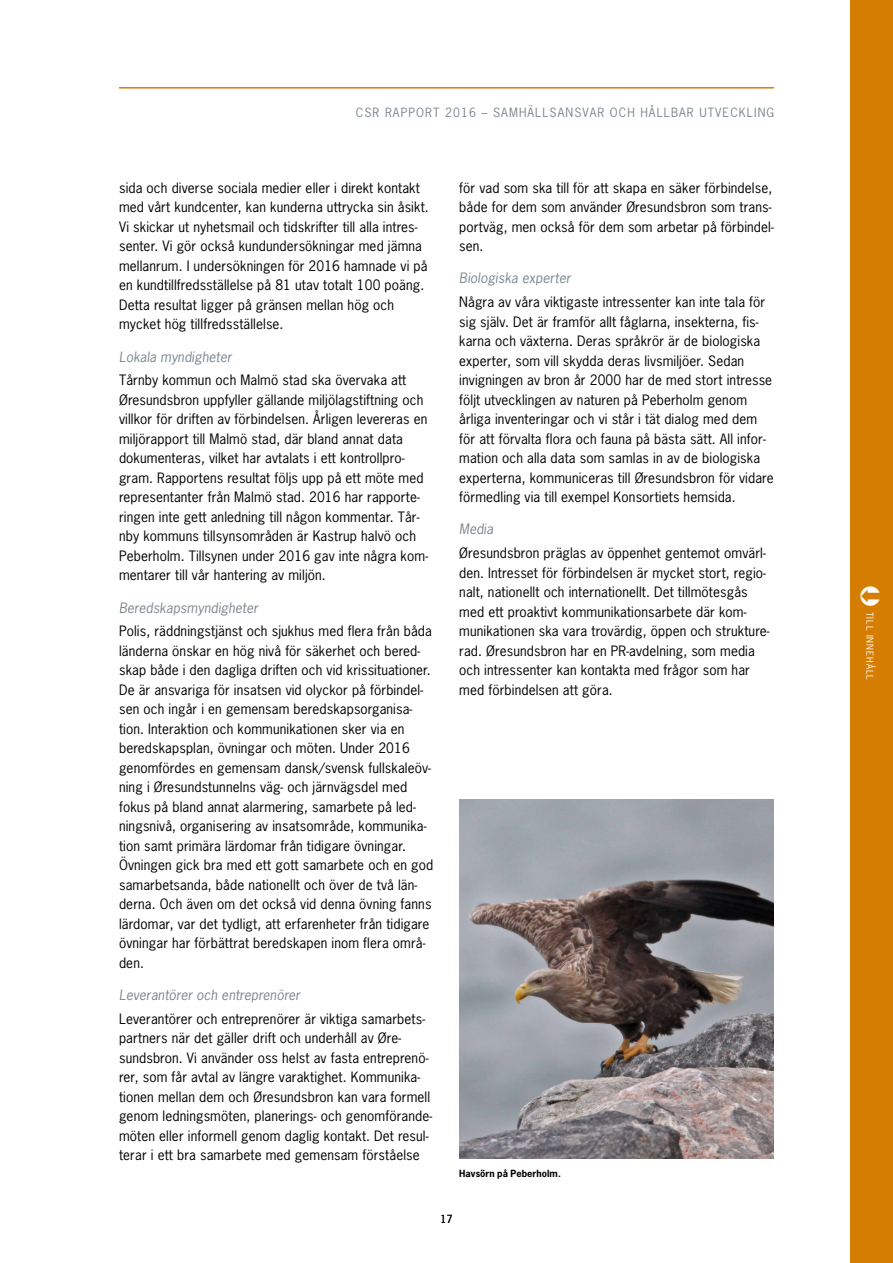
<style>
.page{position:relative;width:893px;height:1263px;background:#fff}
.page>*{position:absolute;margin:0;border:0;box-sizing:border-box;transform-origin:0 0}
.t1{font:13.5px/19.5px "News Gothic";letter-spacing:.01em;color:#000}
.t2{font:italic 13.5px "News Gothic";letter-spacing:.01em;color:#7c878e}
.t3{font:12px "News Gothic";letter-spacing:.09em;color:#7c878e}
.t4{font:10.5px "News Gothic";color:#000}
.t5{font:700 9.3px "News Gothic";letter-spacing:.005em;color:#000}
.t6{font:9px "News Gothic";letter-spacing:.11em;color:#fff}
</style>
<div class="page">
<img style="left:459px;top:799px;width:315px;height:359px">
<hr style="left:119px;top:87px;width:655px;height:2px;background:#d57d00">
<div style="left:850px;top:0;width:43px;height:1263px;background:#d57d00"></div>
<p class="t3" style="left:356px;top:105px;width:420px">CSR RAPPORT 2016 – SAMHÄLLSANSVAR OCH HÅLLBAR UTVECKLING</p>
<p class="t1" style="left:119px;top:178px;width:311px">sida och diverse sociala medier eller i direkt kontakt med vårt kundcenter, kan kunderna uttrycka sin åsikt.<br>Vi skickar ut nyhetsmail och tidskrifter till alla intres&shy;senter. Vi gör också kundundersökningar med jämna mellanrum. I undersökningen för 2016 hamnade vi på en kundtillfredsställelse på 81 utav totalt 100 poäng.<br>Detta resultat ligger på gränsen mellan hög och mycket hög tillfredsställelse.</p>
<p class="t2" style="left:119px;top:348px;width:114px">Lokala myndigheter</p>
<p class="t1" style="left:119px;top:370px;width:311px">Tårnby kommun och Malmö stad ska övervaka att Øresundsbron uppfyller gällande miljölagstiftning och villkor för driften av förbindelsen. Årligen levereras en miljörapport till Malmö stad, där bland annat data dokumenteras, vilket har avtalats i ett kontrollpro&shy;gram. Rapportens resultat följs upp på ett möte med representanter från Malmö stad. 2016 har rapporte&shy;ringen inte gett anledning till någon kommentar. Tår&shy;nby kommuns tillsynsområden är Kastrup halvö och Peberholm. Tillsynen under 2016 gav inte några kom&shy;mentarer till vår hantering av miljön.</p>
<p class="t2" style="left:119px;top:599px;width:141px">Beredskapsmyndigheter</p>
<p class="t1" style="left:119px;top:621px;width:316px">Polis, räddningstjänst och sjukhus med flera från båda länderna önskar en hög nivå för säkerhet och bered&shy;skap både i den dagliga driften och vid krissituationer.<br>De är ansvariga för insatsen vid olyckor på förbindel&shy;sen och ingår i en gemensam beredskapsorganisa&shy;tion. Interaktion och kommunikationen sker via en beredskapsplan, övningar och möten. Under 2016 genomfördes en gemensam dansk/svensk fullskaleöv&shy;ning i Øresundstunnelns väg- och järnvägsdel med fokus på bland annat alarmering, samarbete på led&shy;ningsnivå, organisering av insatsområde, kommunika&shy;tion samt primära lärdomar från tidigare övningar.<br>Övningen gick bra med ett gott samarbete och en god samarbetsanda, både nationellt och över de två län&shy;derna. Och även om det också vid denna övning fanns lärdomar, var det tydligt, att erfarenheter från tidigare övningar har förbättrat beredskapen inom flera områ&shy;den.</p>
<p class="t2" style="left:119px;top:986px;width:183px">Leverantörer och entreprenörer</p>
<p class="t1" style="left:119px;top:1008px;width:315px">Leverantörer och entreprenörer är viktiga samarbets&shy;partners när det gäller drift och underhåll av Øre&shy;sundsbron. Vi använder oss helst av fasta entreprenö&shy;rer, som får avtal av längre varaktighet. Kommunika&shy;tionen mellan dem och Øresundsbron kan vara formell genom ledningsmöten, planerings- och genomförande&shy;möten eller informell genom daglig kontakt. Det resul&shy;terar i ett bra samarbete med gemensam förståelse</p>
<p class="t1" style="left:459px;top:177px;width:316px">för vad som ska till för att skapa en säker förbindelse, både for dem som använder Øresundsbron som trans&shy;portväg, men också för dem som arbetar på förbindel&shy;sen.</p>
<p class="t2" style="left:459px;top:269px;width:113px">Biologiska experter</p>
<p class="t1" style="left:459px;top:292px;width:316px">Några av våra viktigaste intressenter kan inte tala för sig själv. Det är framför allt fåglarna, insekterna, fis&shy;karna och växterna. Deras språkrör är de biologiska experter, som vill skydda deras livsmiljöer. Sedan invigningen av bron år 2000 har de med stort intresse följt utvecklingen av naturen på Peberholm genom årliga inventeringar och vi står i tät dialog med dem för att förvalta flora och fauna på bästa sätt. All infor&shy;mation och alla data som samlas in av de biologiska experterna, kommuniceras till Øresundsbron för vidare förmedling via till exempel Konsortiets hemsida.</p>
<p class="t2" style="left:459px;top:520px;width:35px">Media</p>
<p class="t1" style="left:459px;top:543px;width:312px">Øresundsbron präglas av öppenhet gentemot omvärl&shy;den. Intresset för förbindelsen är mycket stort, regio&shy;nalt, nationellt och internationellt. Det tillmötesgås med ett proaktivt kommunikationsarbete där kom&shy;munikationen ska vara trovärdig, öppen och strukture&shy;rad. Øresundsbron har en PR-avdelning, som media och intressenter kan kontakta med frågor som har med förbindelsen att göra.</p>
<p class="t5" style="left:459px;top:1167px;width:103px">Havsörn på Peberholm.</p>
<p class="t4" style="left:440px;top:1212px;width:14px">17</p>
<p class="t6" style="left:876px;top:612px;width:70px;rotate:90deg">TILL INNEHÅLL</p>
</div>
